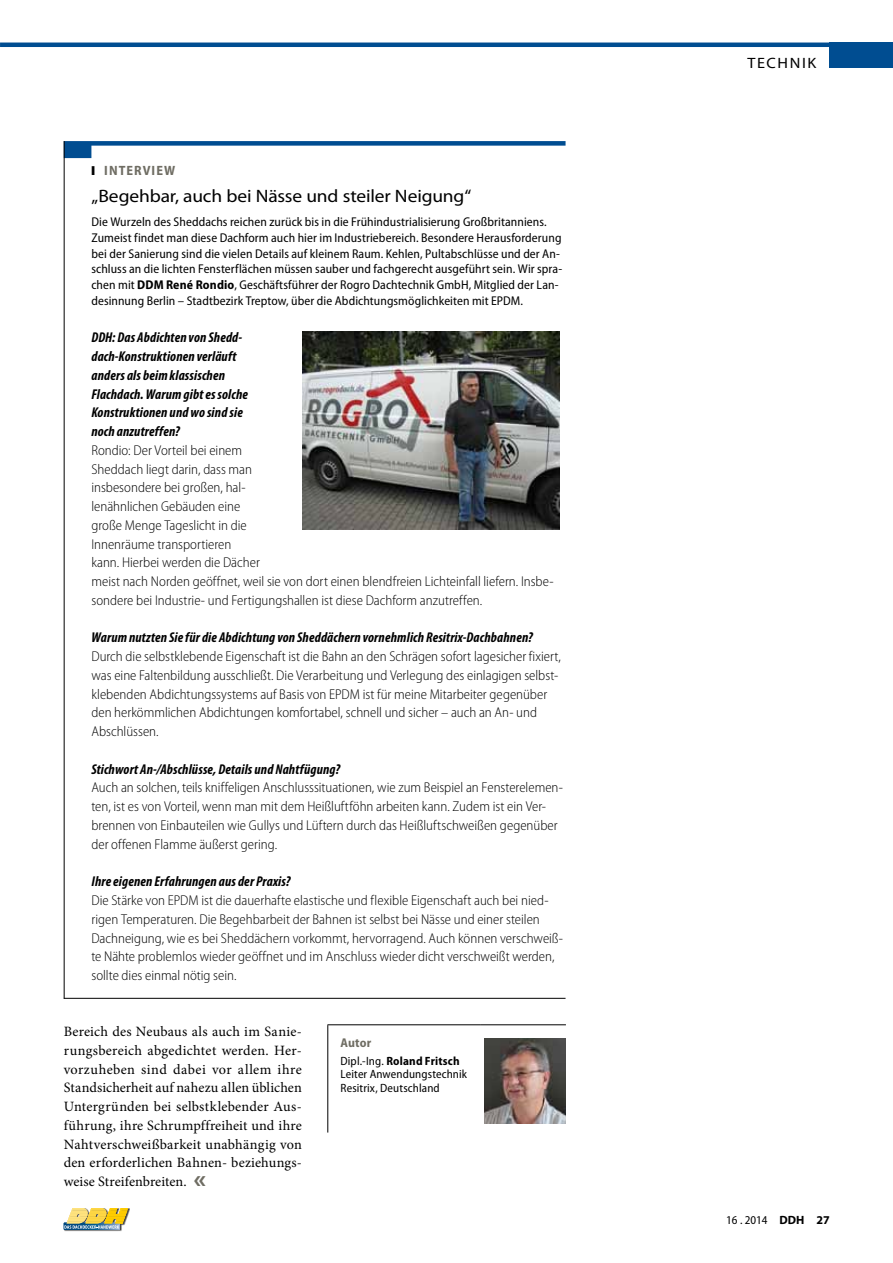
<style>
.page{position:relative;width:893px;height:1263px;background:#fff}
.page>*{position:absolute;margin:0;border:0;box-sizing:border-box;transform-origin:0 0}
.t1{font:18px "Myriad Pro";letter-spacing:-.005em;color:#000;scale:1.08 1}
.t2{font:15px "Myriad Pro";letter-spacing:.1em;color:#000;scale:1.08 1}
.t3{font:300 semi-condensed 14.25px/18.8px "Myriad Pro";color:#000}
.t4{font:italic 700 condensed 14.25px/18.8px "Myriad Pro";letter-spacing:.01em;color:#000}
.t5{font:14.25px/18.8px "Minion Pro";letter-spacing:.005em;color:#000;text-align:justify}
.t6{font:700 semi-condensed 13.5px "Myriad Pro";letter-spacing:.08em;color:#6f6d63}
.t7{font:semi-condensed 12.75px/15.8px "Myriad Pro";letter-spacing:.005em;color:#000}
.t8{font:700 semi-condensed 12.75px "Myriad Pro";color:#6f6d63}
.t9{font:semi-condensed 12px/13.5px "Myriad Pro";letter-spacing:.01em;color:#000}
.s1{color:#000}
.s2{font-weight:700}
.s3{color:#6f6d63}
.s4{font-weight:700;font-stretch:normal}
</style>
<div class="page">
<div style="left:64px;top:1208px;width:66px;height:24px;background:#000;opacity:.75"></div>
<svg style="left:64px;top:1208px;width:64px;height:22px"></svg>
<div style="left:829px;top:43px;width:64px;height:25px;background:#004d91"></div>
<hr style="left:0;top:43px;width:893px;height:4px;background:#004d91">
<hr style="left:327px;top:1024px;width:154px;height:1px;background:#000">
<hr style="left:327px;top:1025px;width:1px;height:107px;background:#000">
<hr style="left:481px;top:1024px;width:85px;height:1px;background:#000">
<img style="left:485px;top:1039px;width:81px;height:85px">
<svg style="left:65px;top:141px;width:501px;height:17px"></svg>
<hr style="left:64px;top:141px;width:1px;height:858px;background:#000">
<hr style="left:64px;top:998px;width:502px;height:1px;background:#000">
<img style="left:303px;top:332px;width:256px;height:198px">
<p class="t6" style="left:92px;top:163px;width:85px"><span class="s1">❙</span> Interview</p>
<p class="t1" style="left:91px;top:185px;width:353px">„Begehbar, auch bei Nässe und steiler Neigung“</p>
<p class="t7" style="left:91px;top:214px;width:472px">Die Wurzeln des Sheddachs reichen zurück bis in die Frühindustrialisierung Großbritanniens.<br>Zumeist findet man diese Dachform auch hier im Industriebereich. Besondere Herausforderung bei der Sanierung sind die vielen Details auf kleinem Raum. Kehlen, Pultabschlüsse und der An&shy;schluss an die lichten Fensterflächen müssen sauber und fachgerecht ausgeführt sein. Wir spra&shy;chen mit <span class="s2">DDM René Rondio</span>, Geschäftsführer der Rogro Dachtechnik GmbH, Mitglied der Lan&shy;desinnung Berlin – Stadtbezirk Treptow, über die Abdichtungsmöglichkeiten mit EPDM.</p>
<p class="t4" style="left:91px;top:329px;width:158px">DDH: Das Abdichten von Shedd&shy;dach-Konstruktionen verläuft anders als beim klassischen<br>Flachdach. Warum gibt es solche<br>Konstruktionen und wo sind sie noch anzutreffen?</p>
<p class="t3" style="left:91px;top:441px;width:464px">Rondio: Der Vorteil bei einem<br>Sheddach liegt darin, dass man<br>insbesondere bei großen, hal-<br>lenähnlichen Gebäuden eine<br>große Menge Tageslicht in die<br>Innenräume transportieren<br>kann. Hierbei werden die Dächer<br>meist nach Norden geöffnet, weil sie von dort einen blendfreien Lichteinfall liefern. Insbe&shy;sondere bei Industrie- und Fertigungshallen ist diese Dachform anzutreffen.</p>
<p class="t4" style="left:91px;top:629px;width:443px">Warum nutzten Sie für die Abdichtung von Sheddächern vornehmlich Resitrix-Dachbahnen?</p>
<p class="t3" style="left:91px;top:647px;width:471px">Durch die selbstklebende Eigenschaft ist die Bahn an den Schrägen sofort lagesicher fixiert, was eine Faltenbildung ausschließt. Die Verarbeitung und Verlegung des einlagigen selbst&shy;klebenden Abdichtungssystems auf Basis von EPDM ist für meine Mitarbeiter gegenüber den herkömmlichen Abdichtungen komfortabel, schnell und sicher – auch an An- und Abschlüssen.</p>
<p class="t4" style="left:91px;top:760px;width:250px">Stichwort An-/Abschlüsse, Details und Nahtfügung?</p>
<p class="t3" style="left:91px;top:779px;width:473px">Auch an solchen, teils kniffeligen Anschlusssituationen, wie zum Beispiel an Fensterelemen&shy;ten, ist es von Vorteil, wenn man mit dem Heißluftföhn arbeiten kann. Zudem ist ein Ver&shy;brennen von Einbauteilen wie Gullys und Lüftern durch das Heißluftschweißen gegenüber der offenen Flamme äußerst gering.</p>
<p class="t4" style="left:91px;top:872px;width:201px">Ihre eigenen Erfahrungen aus der Praxis?</p>
<p class="t3" style="left:91px;top:891px;width:473px">Die Stärke von EPDM ist die dauerhafte elastische und flexible Eigenschaft auch bei nied&shy;rigen Temperaturen. Die Begehbarbeit der Bahnen ist selbst bei Nässe und einer steilen Dachneigung, wie es bei Sheddächern vorkommt, hervorragend. Auch können verschweiß&shy;te Nähte problemlos wieder geöffnet und im Anschluss wieder dicht verschweißt werden, sollte dies einmal nötig sein.</p>
<p class="t5" style="left:64px;top:1022px;width:240px">Bereich des Neubaus als auch im Sanie&shy;rungsbereich abgedichtet werden. Her&shy;vorzuheben sind dabei vor allem ihre Standsicherheit auf nahezu allen üblichen Untergründen bei selbstklebender Aus&shy;führung, ihre Schrumpffreiheit und ihre Nahtverschweißbarkeit unabhängig von den erforderlichen Bahnen- beziehungs&shy;weise Streifenbreiten. <span class="s3">❮❮</span></p>
<p class="t8" style="left:341px;top:1036px;width:32px">Autor</p>
<p class="t9" style="left:341px;top:1054px;width:128px">Dipl.-Ing. <span class="s2">Roland Fritsch<br></span>Leiter Anwendungstechnik<br>Resitrix, Deutschland</p>
<p class="t2" style="left:747px;top:54px;width:65px">Technik</p>
<p class="t9" style="left:726px;top:1213px;width:105px">16 . 2014 <span class="s4">DDH 27</span></p>
</div>
